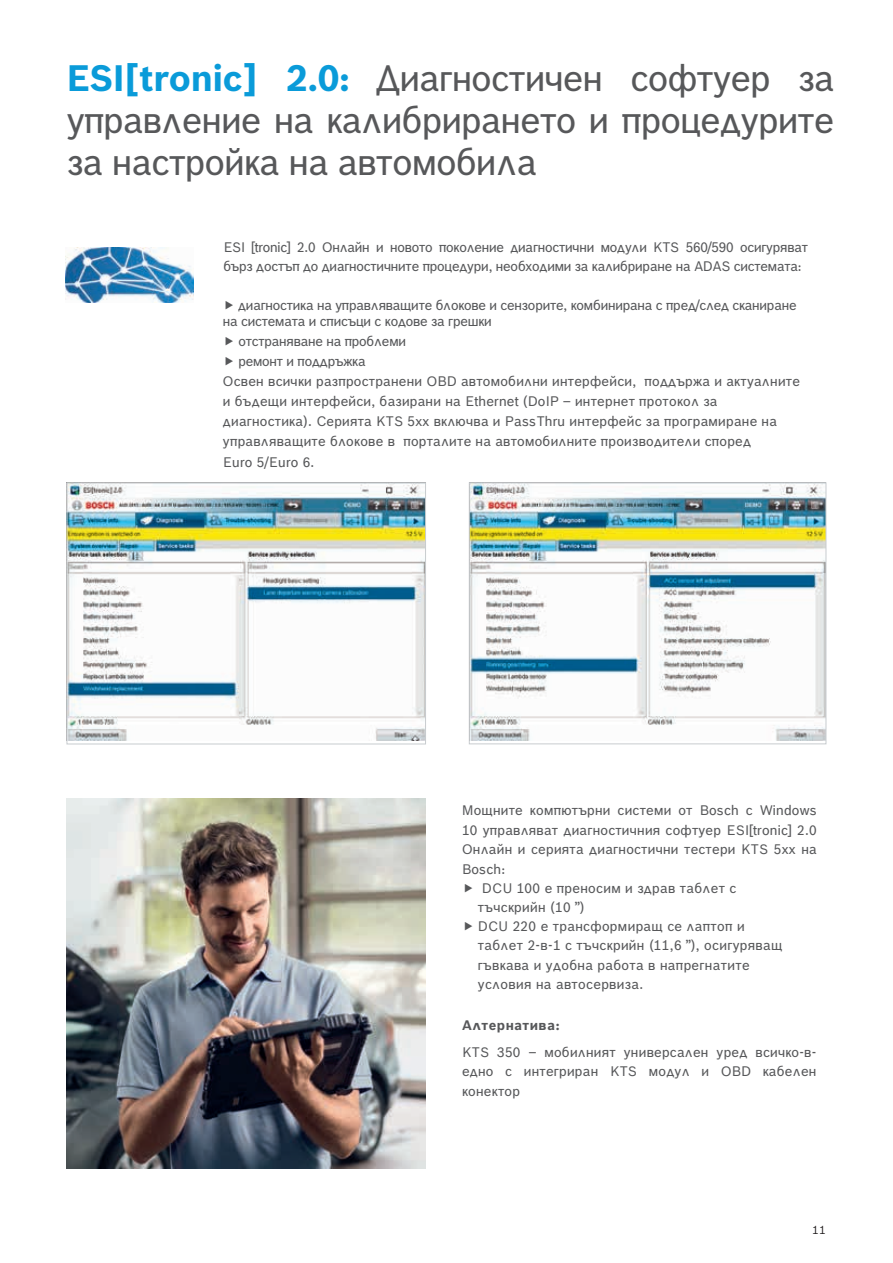
<style>
.page{position:relative;width:893px;height:1263px;background:#fff}
.page>*{position:absolute;margin:0;border:0;box-sizing:border-box;transform-origin:0 0}
.t1{font:36px/42px "Bosch Office Sans";letter-spacing:-.01em;color:#57585a;text-align:justify}
.t2{font:13.5px/19.5px "Bosch Office Sans";letter-spacing:.02em;color:#57585a;text-align:justify}
.t3{font:13.5px/19.5px "Bosch Office Sans";letter-spacing:-.01em;color:#57585a}
.t4{font:700 13.5px "Bosch Office Sans";letter-spacing:.035em;color:#57585a}
.t5{font:11.25px "Bosch Sans";color:#231f20}
.s1{font-family:"Bosch Sans";font-weight:700;color:#0a9bd9}
</style>
<div class="page">
<img style="left:69px;top:485px;width:355px;height:256px">
<div style="left:67px;top:483px;width:359px;height:261px;border:1px solid #c8cccf"></div>
<img style="left:471px;top:484px;width:353px;height:257px">
<div style="left:469px;top:482px;width:357px;height:262px;border:1px solid #c8cccf"></div>
<img style="left:66px;top:248px;width:128px;height:55px">
<img style="left:67px;top:799px;width:359px;height:369px">
<h1 class="t1" style="left:67px;top:56px;width:769px"><span class="s1">ESI[tronic] 2.0:</span> Диагностичен софтуер за управление на калибрирането и процедурите за настройка на автомобила</h1>
<p class="t3" style="left:223px;top:236px;width:586px">ESI [tronic] 2.0 Онлайн и новото поколение диагностични модули KTS 560/590 осигуряват бърз достъп до диагностичните процедури, необходими за калибриране на ADAS системата:</p>
<p class="t3" style="left:223px;top:297px;width:575px;line-height:16px;text-indent:15px">диагностика на управляващите блокове и сензорите, комбинирана с пред/след сканиране на системата и списъци с кодове за грешки</p>
<p class="t3" style="left:238px;top:330px;width:169px">отстраняване на проблеми</p>
<p class="t3" style="left:238px;top:350px;width:129px">ремонт и поддръжка</p>
<p class="t2" style="left:223px;top:371px;width:579px">Освен всички разпространени OBD автомобилни интерфейси, поддържа и актуалните</p>
<p class="t2" style="left:223px;top:391px;width:496px">и бъдещи интерфейси, базирани на Ethernet (DoIP – интернет протокол за</p>
<p class="t2" style="left:223px;top:411px;width:555px">диагностика). Серията KTS 5xx включва и PassThru интерфейс за програмиране на</p>
<p class="t2" style="left:223px;top:431px;width:530px">управляващите блокове в порталите на автомобилните производители според</p>
<p class="t2" style="left:223px;top:451px;width:93px">Euro 5/Euro 6.</p>
<p class="t2" style="left:462px;top:800px;width:356px">Мощните компютърни системи от Bosch с Windows</p>
<p class="t2" style="left:462px;top:820px;width:356px">10 управляват диагностичния софтуер ESI[tronic] 2.0</p>
<p class="t2" style="left:462px;top:839px;width:356px">Онлайн и серията диагностични тестери KTS 5xx на</p>
<p class="t2" style="left:462px;top:859px;width:45px">Bosch:</p>
<p class="t2" style="left:482px;top:878px;width:256px">DCU 100 е преносим и здрав таблет с</p>
<p class="t2" style="left:478px;top:896px;width:108px">тъчскрийн (10 ”)</p>
<p class="t2" style="left:478px;top:916px;width:268px">DCU 220 е трансформиращ се лаптоп и</p>
<p class="t2" style="left:478px;top:935px;width:306px">таблет 2-в-1 с тъчскрийн (11,6 ”), осигуряващ</p>
<p class="t2" style="left:478px;top:954px;width:273px">гъвкава и удобна работа в напрегнатите</p>
<p class="t2" style="left:478px;top:973px;width:167px">условия на автосервиза.</p>
<p class="t4" style="left:462px;top:1014px;width:100px">Алтернатива:</p>
<p class="t2" style="left:462px;top:1042px;width:356px">KTS 350 – мобилният универсален уред всичко-в&shy;едно с интегриран KTS модул и OBD кабелен конектор</p>
<p class="t5" style="left:812px;top:1223px;width:15px">11</p>
</div>
